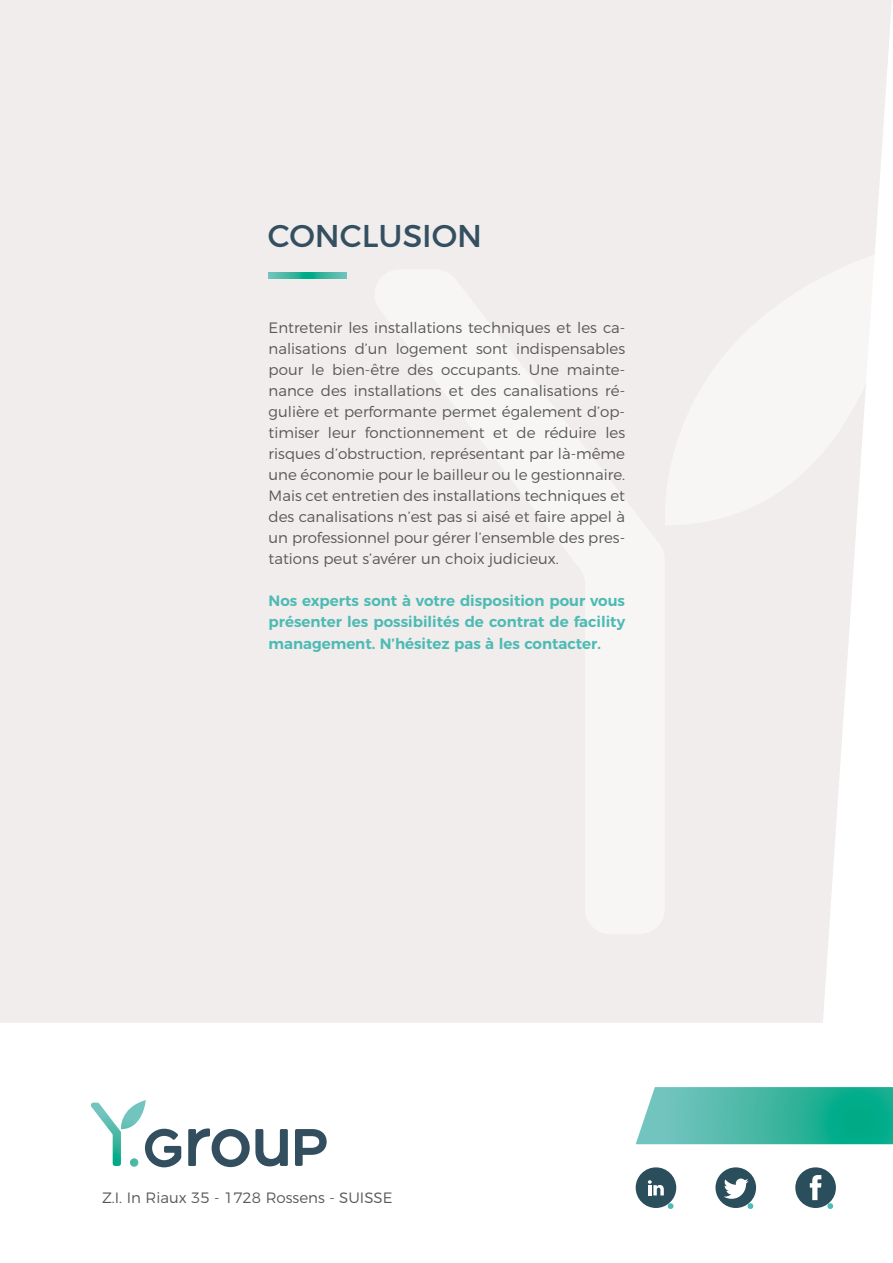
<style>
.page{position:relative;width:893px;height:1263px;background:#fff}
.page>*{position:absolute;margin:0;border:0;box-sizing:border-box;transform-origin:0 0}
.t1{font:31.5px "Montserrat";color:#344f60}
.t2{font:300 15px/21px "Montserrat";color:#575756;text-align:justify}
.t3{font:600 15px/21px "Montserrat";color:#4dbab4;text-align:justify}
</style>
<div class="page">
<div style="left:0;top:0;width:892px;height:1023px;background:#f0edec"></div>
<svg style="left:368px;top:269px;width:297px;height:665px;fill:#f0edec"></svg>
<svg style="left:646px;top:245px;width:246px;height:280px;fill:#f7f6f5"></svg>
<svg style="left:188px;top:1128px;width:100px;height:39px"></svg>
<svg style="left:295px;top:1129px;width:32px;height:37px"></svg>
<svg style="left:90px;top:1100px;width:91px;height:67px"></svg>
<svg style="left:636px;top:1087px;width:257px;height:57px;background:#41b9a4"></svg>
<div style="left:636px;top:1167px;width:40px;height:41px;background:#2a4e5b;border-radius:50%"></div>
<svg style="left:648px;top:1180px;width:16px;height:15px"></svg>
<svg style="left:668px;top:1203px;width:5px;height:6px"></svg>
<div style="left:715px;top:1167px;width:41px;height:41px;background:#2a4e5b;border-radius:50%"></div>
<svg style="left:724px;top:1178px;width:29px;height:31px"></svg>
<div style="left:795px;top:1167px;width:41px;height:41px;background:#2a4e5b;border-radius:50%"></div>
<svg style="left:810px;top:1175px;width:11px;height:25px"></svg>
<svg style="left:827px;top:1203px;width:6px;height:6px"></svg>
<svg style="left:269px;top:273px;width:78px;height:5px"></svg>
<h1 class="t1" style="left:268px;top:211px;width:216px">CONCLUSION</h1>
<p class="t2" style="left:269px;top:316px;width:358px">Entretenir les installations techniques et les ca&shy;nalisations d’un logement sont indispensables pour le bien-être des occupants. Une mainte&shy;nance des installations et des canalisations ré&shy;gulière et performante permet également d’op&shy;timiser leur fonctionnement et de réduire les risques d’obstruction, représentant par là-même une économie pour le bailleur ou le gestionnaire.<br>Mais cet entretien des installations techniques et des canalisations n’est pas si aisé et faire appel à un professionnel pour gérer l’ensemble des pres&shy;tations peut s’avérer un choix judicieux.</p>
<p class="t3" style="left:269px;top:589px;width:358px">Nos experts sont à votre disposition pour vous présenter les possibilités de contrat de facility management. N’hésitez pas à les contacter.</p>
<p class="t2" style="left:102px;top:1185px;width:292px">Z.I. In Riaux 35 - 1728 Rossens - SUISSE</p>
</div>
